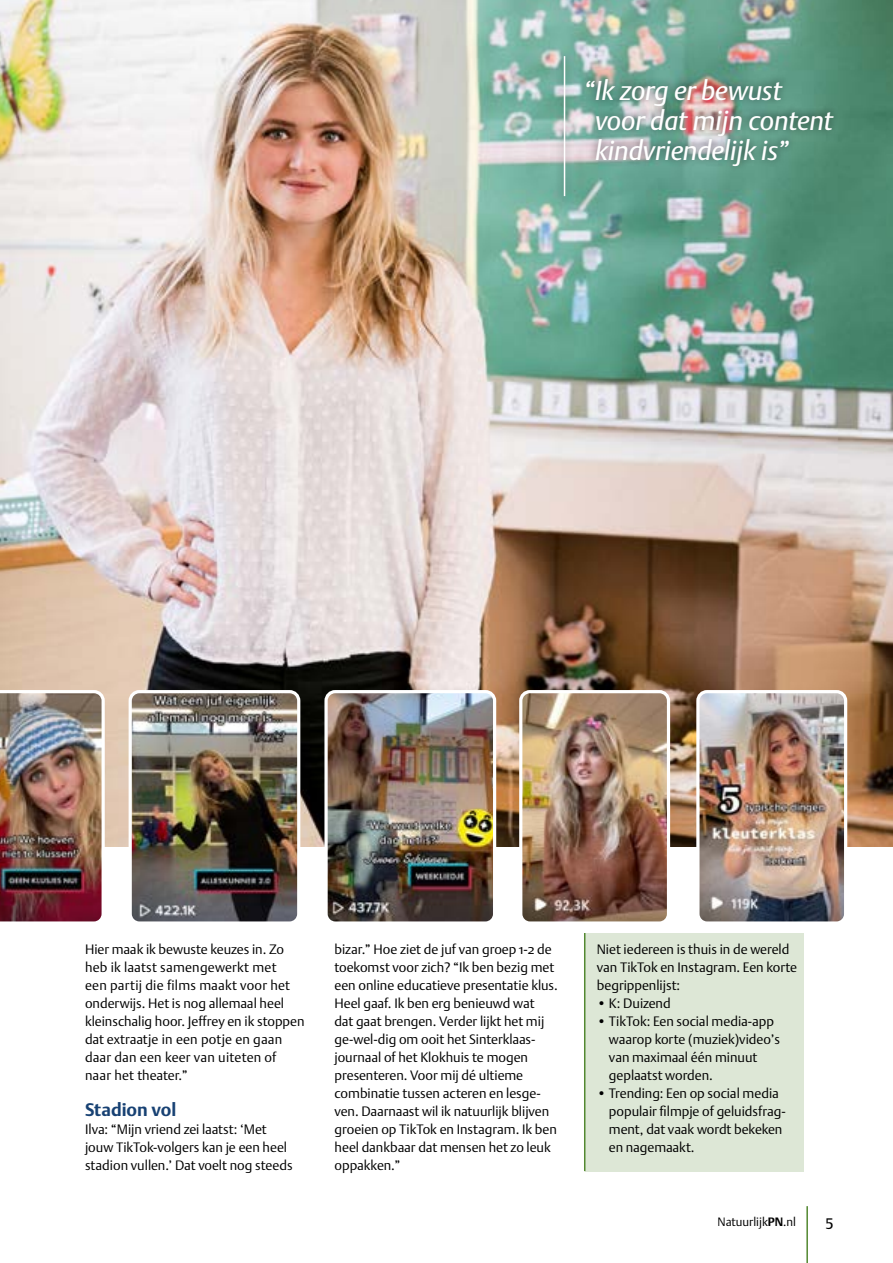
<style>
.page{position:relative;width:893px;height:1263px;background:#fff}
.page>*{position:absolute;margin:0;border:0;box-sizing:border-box;transform-origin:0 0}
.t1{font:italic 27px/30px "DTL Argo ST";letter-spacing:-.005em;color:#fff}
.t2{font:700 18px "DTL Argo T";color:#174173}
.t3{font:15px "DTL Argo ST";color:#000}
.t4{font:13.5px/18px "DTL Argo ST Light";color:#000}
.t5{font:12px "DTL Argo T Light";color:#000}
.s1{font-family:"DTL Argo ST";font-weight:700}
.s2{font-family:"DTL Argo ST Light"}
</style>
<div class="page">
<img style="left:0;top:0;width:893px;height:846px">
<div style="left:556px;top:48px;width:285px;height:156px;background:#000;opacity:.5"></div>
<hr style="left:564px;top:56px;width:1px;height:140px;background:#fff">
<hr style="left:806px;top:1206px;width:2px;height:57px;background:#538831">
<div style="left:585px;top:933px;width:219px;height:238px;background:#dde7d6"></div>
<hr style="left:584px;top:933px;width:1px;height:238px;background:#538831">
<img style="left:0;top:690px;width:105px;height:232px">
<img style="left:130px;top:692px;width:169px;height:229px">
<div style="left:129px;top:690px;width:171px;height:235px;border:3px solid #fff;border-radius:9px"></div>
<img style="left:326px;top:692px;width:169px;height:229px">
<div style="left:324px;top:690px;width:172px;height:235px;border:3px solid #fff;border-radius:9px"></div>
<img style="left:521px;top:692px;width:147px;height:229px">
<div style="left:519px;top:690px;width:151px;height:235px;border:3px solid #fff;border-radius:9px"></div>
<img style="left:698px;top:692px;width:148px;height:229px">
<div style="left:696px;top:690px;width:151px;height:235px;border:3px solid #fff;border-radius:9px"></div>
<h1 class="t1" style="left:595px;top:75px;width:239px;text-indent:-12px">“Ik zorg er bewust voor dat mijn content kindvriendelijk is”</h1>
<p class="t4" style="left:85px;top:940px;width:221px">Hier maak ik bewuste keuzes in. Zo heb ik laatst samengewerkt met<br>een partij die films maakt voor het onderwijs. Het is nog allemaal heel kleinschalig hoor. Jeffrey en ik stoppen dat extraatje in een potje en gaan daar dan een keer van uiteten of naar het theater.”</p>
<h2 class="t2" style="left:85px;top:1099px;width:93px">Stadion vol</h2>
<p class="t4" style="left:85px;top:1120px;width:209px">Ilva: “Mijn vriend zei laatst: ‘Met jouw TikTok-volgers kan je een heel stadion vullen.’ Dat voelt nog steeds</p>
<p class="t4" style="left:334px;top:940px;width:225px">bizar.” Hoe ziet de juf van groep 1-2 de toekomst voor zich? “Ik ben bezig met een online educatieve presentatie klus.<br>Heel gaaf. Ik ben erg benieuwd wat<br>dat gaat brengen. Verder lijkt het mij ge-wel-dig om ooit het Sinterklaas&shy;journaal of het Klokhuis te mogen presenteren. Voor mij dé ultieme combinatie tussen acteren en lesge&shy;ven. Daarnaast wil ik natuurlijk blijven groeien op TikTok en Instagram. Ik ben heel dankbaar dat mensen het zo leuk oppakken.”</p>
<p class="t4" style="left:597px;top:940px;width:202px">Niet iedereen is thuis in de wereld van TikTok en Instagram. Een korte begrippenlijst:</p>
<p class="t4" style="left:597px;top:994px;width:76px">• K: Duizend</p>
<p class="t4" style="left:609px;top:1012px;width:173px;text-indent:-12px">• TikTok: Een social media-app waarop korte (muziek)video’s van maximaal één minuut geplaatst worden.</p>
<p class="t4" style="left:609px;top:1084px;width:178px;text-indent:-12px">• Trending: Een op social media populair filmpje of geluidsfrag&shy;ment, dat vaak wordt bekeken en nagemaakt.</p>
<p class="t5" style="left:718px;top:1214px;width:80px">Natuurlijk<span class="s1">PN</span><span class="s2">.nl</span></p>
<p class="t3" style="left:826px;top:1212px;width:9px">5</p>
</div>
